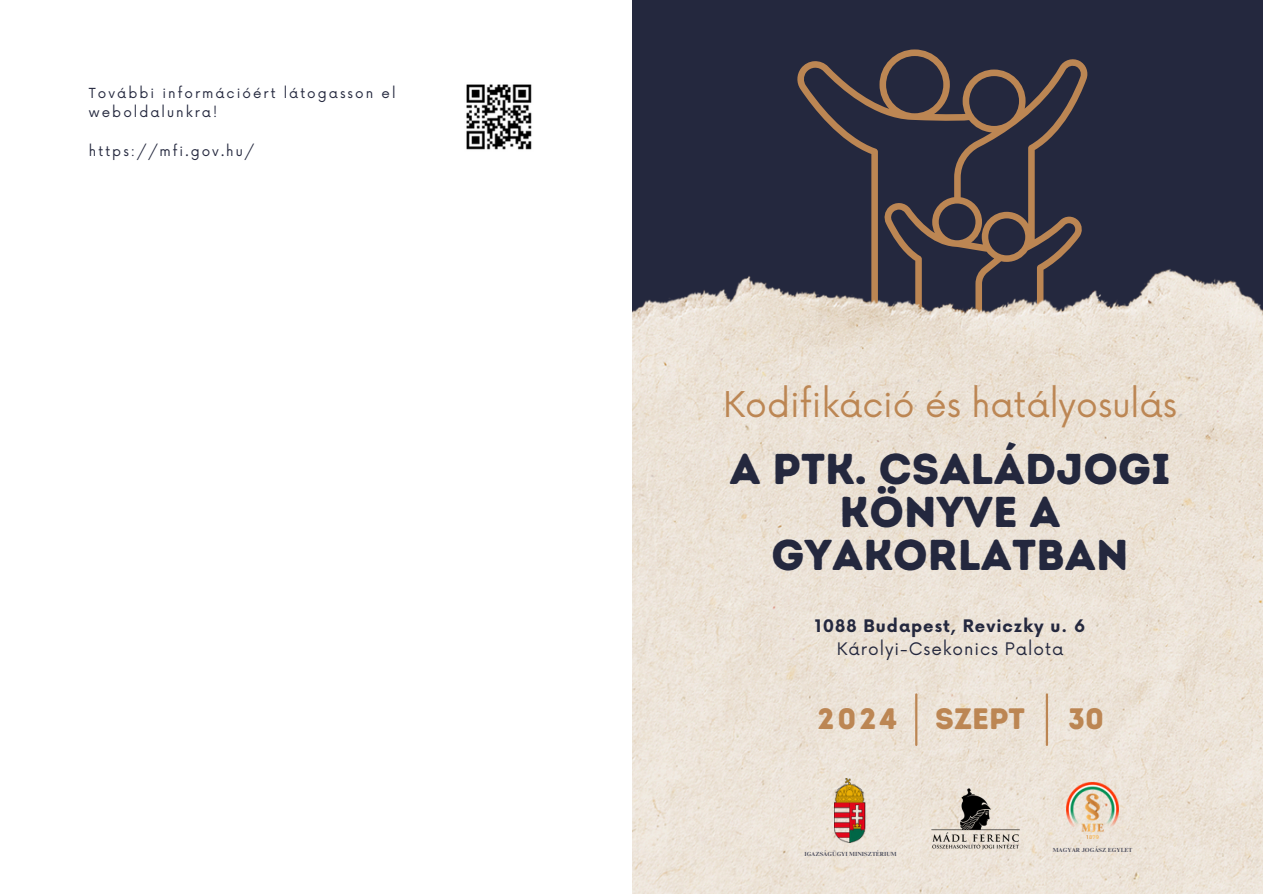
<style>
.page{position:relative;width:1263px;height:894px;background:#fff}
.page>*{position:absolute;margin:0;border:0;box-sizing:border-box;transform-origin:0 0}
.t1{font:43.05px/42.8px "Intro Rust Base";color:#24283e;text-align:center}
.t2{font:34.5px "Now";color:#bc8653}
.t3{font:29.55px "Intro Rust Base";color:#bc8653}
.t4{font:700 16.8px/23.7px "Now";letter-spacing:.055em;color:#24283e;text-align:center}
.t5{font:13.5px/19.2px "Now";letter-spacing:.15em;color:#24283e}
.t6{font:700 5.85px "Times NRMT Pro";color:#24283e}
.s1{font-weight:400}
</style>
<div class="page">
<div style="left:630px;top:0;width:633px;height:893px;background:#24283e"></div>
<svg style="left:797px;top:49px;width:291px;height:220px"></svg>
<img style="left:631px;top:269px;width:632px;height:624px">
<hr style="left:1046px;top:694px;width:2px;height:50px;background:#bc8653">
<hr style="left:915px;top:694px;width:2px;height:50px;background:#bc8653">
<div style="left:0;top:0;width:631px;height:893px;background:#fff"></div>
<img style="left:466px;top:84px;width:66px;height:66px">
<img style="left:924px;top:784px;width:103px;height:68px">
<img style="left:835px;top:778px;width:31px;height:64px">
<img style="left:1066px;top:782px;width:53px;height:56px">
<p class="t5" style="left:89px;top:84px;width:308px">További információért látogasson el weboldalunkra!</p>
<h2 class="t5" style="left:89px;top:142px;width:167px">https://mfi.gov.hu/</h2>
<h4 class="t2" style="left:723px;top:385px;width:455px">Kodifikáció és hatályosulás</h4>
<h3 class="t1" style="left:730px;top:447px;width:442px">A PTK. CSALÁDJOGI<br>KÖNYVE A<br>GYAKORLATBAN</h3>
<h1 class="t4" style="left:815px;top:614px;width:272px">1088 Budapest, Reviczky u. 6<br><span class="s1">Károlyi-Csekonics Palota</span></h1>
<p class="t3" style="left:817px;top:700px;width:81px">2024</p>
<p class="t3" style="left:935px;top:700px;width:91px">SZEPT</p>
<p class="t3" style="left:1068px;top:701px;width:37px">30</p>
<p class="t6" style="left:804px;top:852px;width:94px">IGAZSÁGÜGYI MINISZTÉRIUM</p>
<p class="t6" style="left:1053px;top:847px;width:81px">MAGYAR JOGÁSZ EGYLET</p>
</div>
